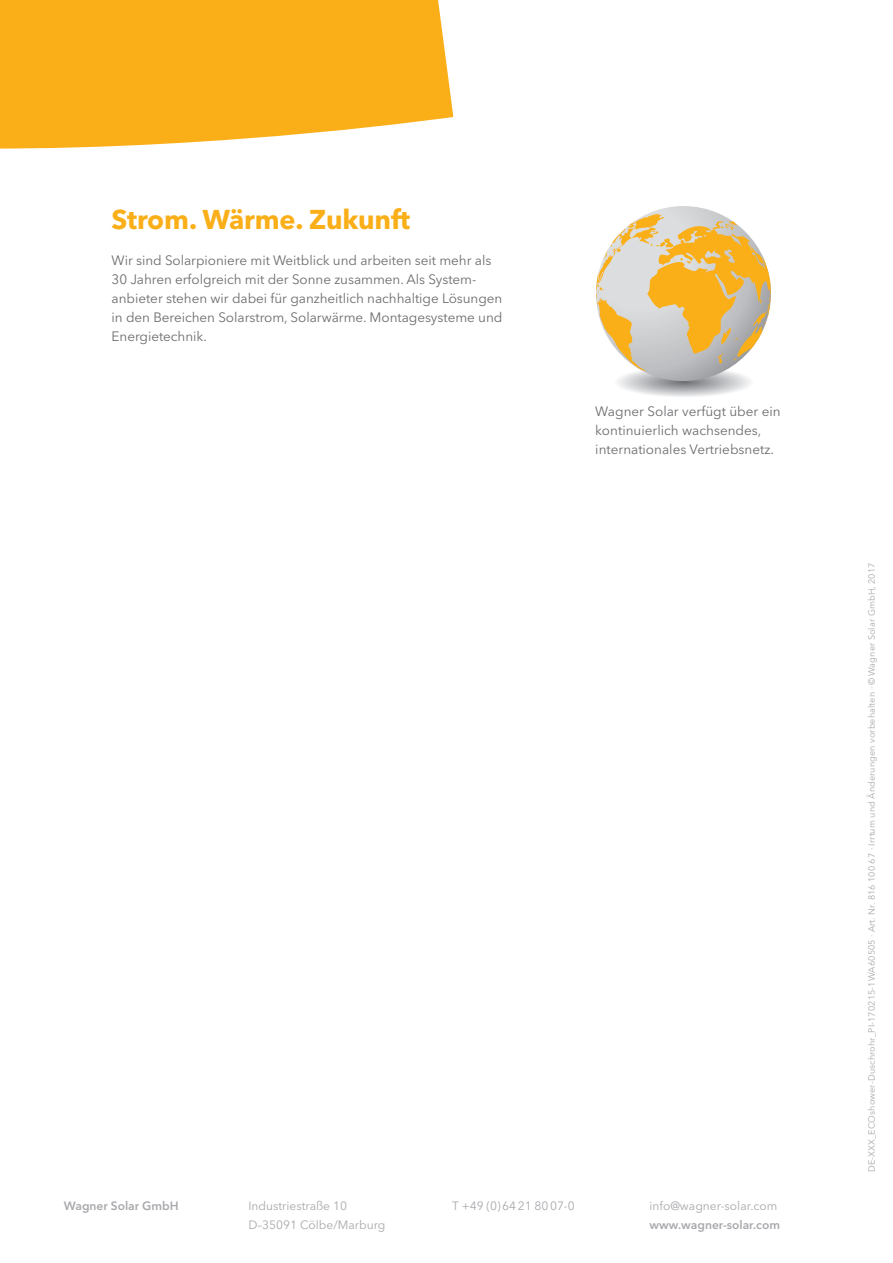
<style>
.page{position:relative;width:893px;height:1263px;background:#fff}
.page>*{position:absolute;margin:0;border:0;box-sizing:border-box;transform-origin:0 0}
.t1{font:700 27px "Avenir Next LT Pro";letter-spacing:-.005em;color:#faaf18}
.t2{font:13.5px/18.9px "Avenir Next LT Pro";letter-spacing:-.005em;color:#6c6d70}
.t3{font:12px/18.9px "Avenir Next LT Pro";color:#a8a9ad}
.t4{font:600 12px "Avenir Next LT Pro";color:#a8a9ad}
.t5{font:9px "Avenir Next LT Pro";letter-spacing:.015em;color:#a8a9ad}
</style>
<div class="page">
<svg style="left:0;top:0;width:453px;height:149px;background:#fab62c"></svg>
<svg style="left:596px;top:214px;width:175px;height:183px"></svg>
<h1 class="t1" style="left:112px;top:203px;width:300px">Strom. Wärme. Zukunft</h1>
<p class="t2" style="left:112px;top:251px;width:392px">Wir sind Solarpioniere mit Weitblick und arbeiten seit mehr als 30 Jahren erfolgreich mit der Sonne zusammen. Als System&shy;anbieter stehen wir dabei für ganzheitlich nachhaltige Lösungen in den Bereichen Solarstrom, Solarwärme. Montagesysteme und Energietechnik.</p>
<p class="t2" style="left:595px;top:402px;width:187px">Wagner Solar verfügt über ein kontinuierlich wachsendes, internationales Vertriebsnetz.</p>
<p class="t4" style="left:64px;top:1199px;width:116px">Wagner Solar GmbH</p>
<p class="t3" style="left:248px;top:1196px;width:139px">Industriestraße 10<br>D–35091 Cölbe/Marburg</p>
<p class="t3" style="left:452px;top:1196px;width:124px">T +49 (0)6421 8007-0</p>
<p class="t3" style="left:649px;top:1196px;width:129px">info@wagner-solar.com</p>
<p class="t4" style="left:649px;top:1217px;width:132px">www.wagner-solar.com</p>
<p class="t5" style="left:866px;top:1172px;width:611px;rotate:-90deg">DE-XXX_ECOshower-Duschrohr_PI-170215-1WA60505 · Art. Nr. 816 100 67 · Irrtum und Änderungen vorbehalten · ©Wagner Solar GmbH, 2017</p>
</div>
